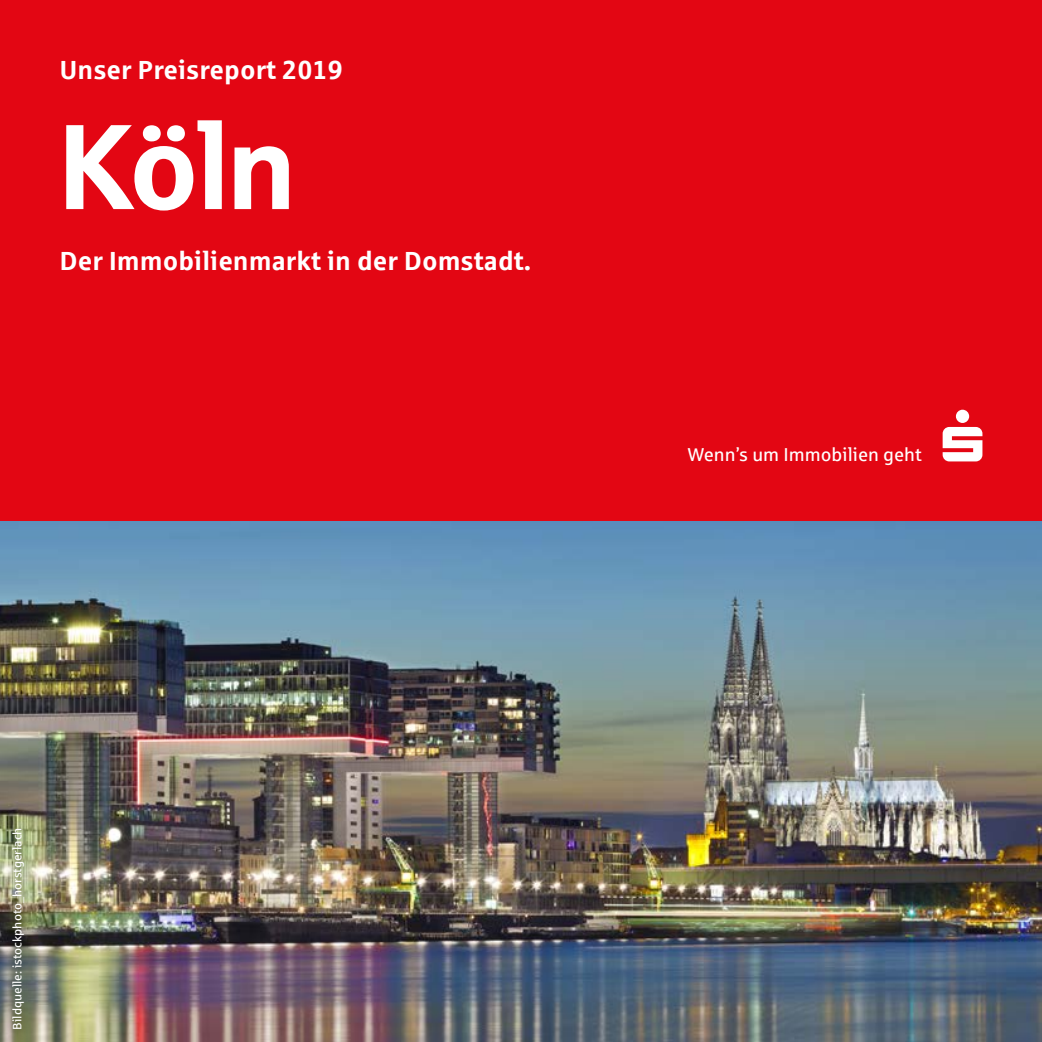
<style>
.page{position:relative;width:1042px;height:1042px;background:#fff}
.page>*{position:absolute;margin:0;border:0;box-sizing:border-box;transform-origin:0 0}
.t1{font:120.75px "Sparkasse Head";color:#fff}
.t2{font:700 26.25px "Sparkasse Rg";color:#fff}
.t3{font:18.72px "Sparkasse Rg";color:#fff}
.t4{font:12.25px "Sparkasse Rg";color:#fff}
</style>
<div class="page">
<img style="left:0;top:521px;width:1042px;height:521px">
<div style="left:0;top:0;width:1042px;height:521px;background:#e30613"></div>
<div style="left:2px;top:818px;width:33px;height:222px;background:#000;opacity:.75"></div>
<svg style="left:942px;top:410px;width:40px;height:51px"></svg>
<p class="t2" style="left:60px;top:53px;width:285px">Unser Preisreport 2019</p>
<h1 class="t1" style="left:60px;top:90px;width:236px">Köln</h1>
<p class="t2" style="left:60px;top:244px;width:473px">Der Immobilienmarkt in der Domstadt.</p>
<p class="t4" style="left:10px;top:1029px;width:203px;rotate:-90deg">Bildquelle: istockphoto_horstgerlach</p>
<p class="t3" style="left:688px;top:443px;width:235px">Wenn’s um Immobilien geht</p>
</div>
